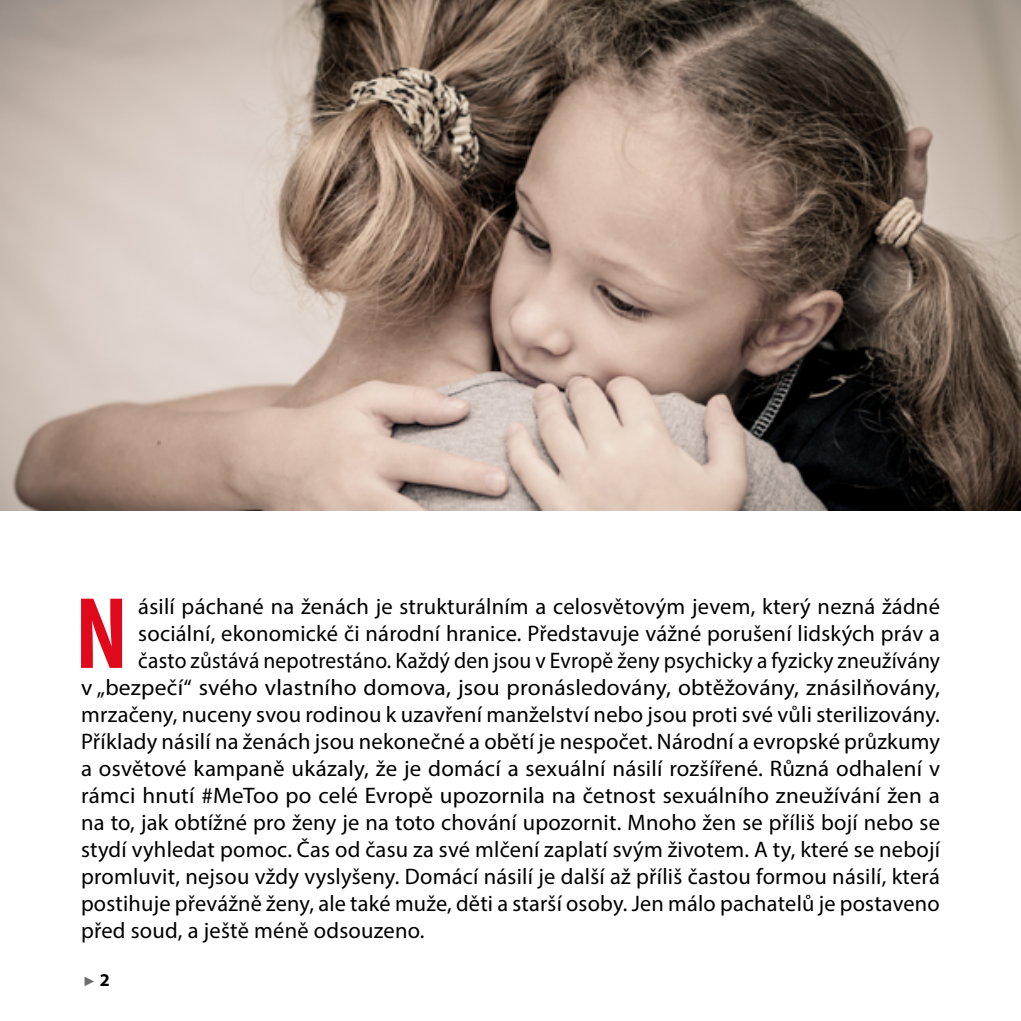
<style>
.page{position:relative;width:1021px;height:1021px;background:#fff}
.page>*{position:absolute;margin:0;border:0;box-sizing:border-box;transform-origin:0 0}
.t1{font:700 condensed 102.6px "Myriad Pro";color:#df091b}
.t2{font:22.5px "Myriad Pro";letter-spacing:.01em;color:#000}
.t3{font:22.5px "Myriad Pro";letter-spacing:.01em;color:#000;scale:.96 1}
.t4{font:22.5px "Myriad Pro";letter-spacing:.01em;color:#000;scale:1.04 1}
.t5{font:13.5px "Arial";color:#706f6f}
.s1{font-family:"Myriad Pro";font-weight:700;font-size:18px;color:#000}
</style>
<div class="page">
<img style="left:0;top:0;width:1020px;height:510px">
<h1 class="t1" style="left:75px;top:569px;width:54px">N</h1>
<p class="t2" style="left:138px;top:592px;width:803px">ásilí páchané na ženách je strukturálním a celosvětovým jevem, který nezná žádné</p>
<p class="t2" style="left:138px;top:619px;width:803px">sociální, ekonomické či národní hranice. Představuje vážné porušení lidských práv a</p>
<p class="t3" style="left:138px;top:646px;width:836px">často zůstává nepotrestáno. Každý den jsou v Evropě ženy psychicky a fyzicky zneužívány</p>
<p class="t4" style="left:81px;top:673px;width:827px">v „bezpečí“ svého vlastního domova, jsou pronásledovány, obtěžovány, znásilňovány,</p>
<p class="t2" style="left:81px;top:700px;width:860px">mrzačeny, nuceny svou rodinou k uzavření manželství nebo jsou proti své vůli sterilizovány.</p>
<p class="t2" style="left:81px;top:727px;width:860px">Příklady násilí na ženách jsou nekonečné a obětí je nespočet. Národní a evropské průzkumy</p>
<p class="t2" style="left:81px;top:754px;width:860px">a osvětové kampaně ukázaly, že je domácí a sexuální násilí rozšířené. Různá odhalení v</p>
<p class="t2" style="left:81px;top:781px;width:860px">rámci hnutí #MeToo po celé Evropě upozornila na četnost sexuálního zneužívání žen a</p>
<p class="t2" style="left:81px;top:808px;width:860px">na to, jak obtížné pro ženy je na toto chování upozornit. Mnoho žen se příliš bojí nebo se</p>
<p class="t2" style="left:81px;top:835px;width:860px">stydí vyhledat pomoc. Čas od času za své mlčení zaplatí svým životem. A ty, které se nebojí</p>
<p class="t2" style="left:81px;top:862px;width:860px">promluvit, nejsou vždy vyslyšeny. Domácí násilí je další až příliš častou formou násilí, která</p>
<p class="t2" style="left:81px;top:889px;width:860px">postihuje převážně ženy, ale také muže, děti a starší osoby. Jen málo pachatelů je postaveno</p>
<p class="t2" style="left:81px;top:916px;width:345px">před soud, a ještě méně odsouzeno.</p>
<p class="t5" style="left:83px;top:972px;width:28px">► <span class="s1">2</span></p>
</div>
